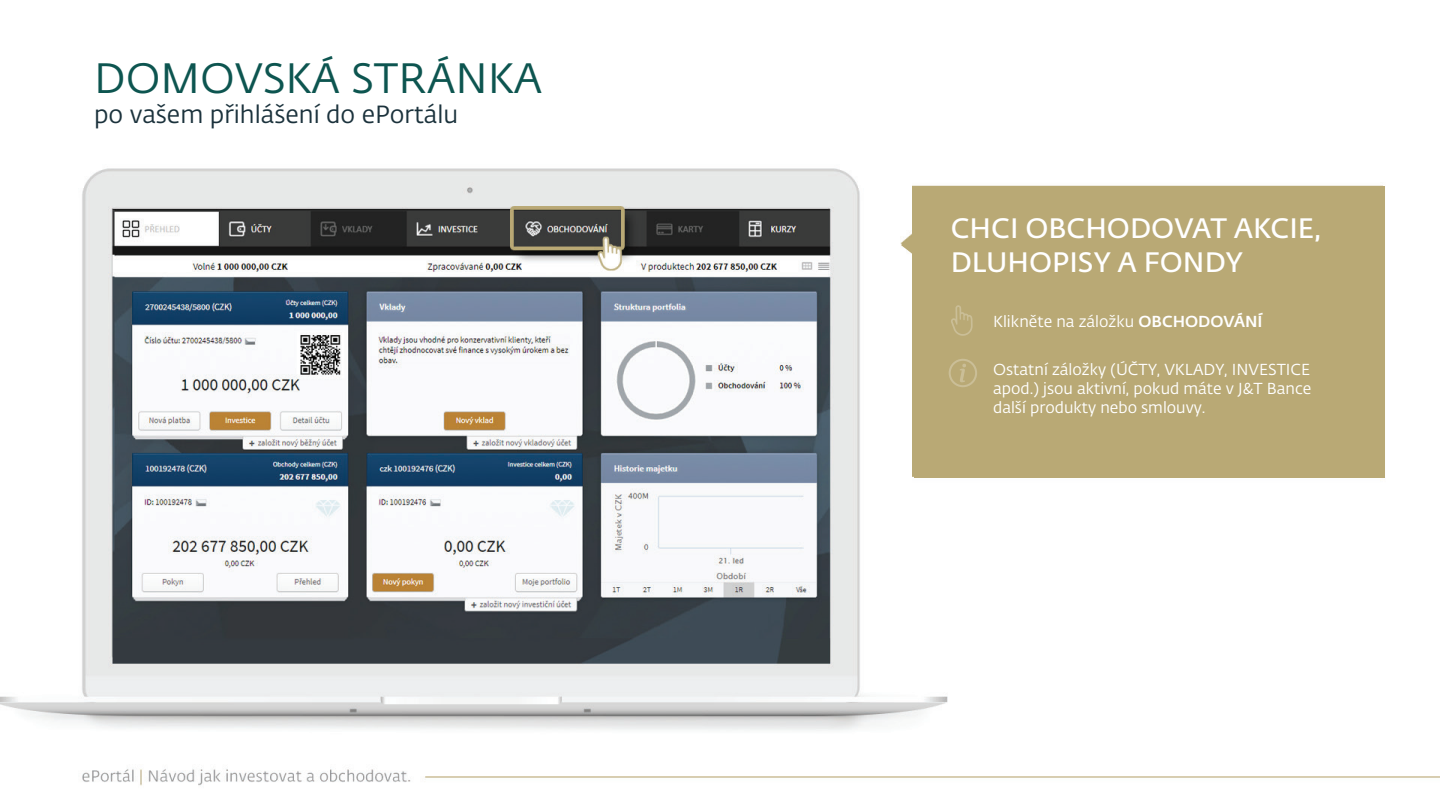
<style>
.page{position:relative;width:1440px;height:810px;background:#fff}
.page>*{position:absolute;margin:0;border:0;box-sizing:border-box;transform-origin:0 0}
.t1{font:42px "Fedra Sans Alt Std";color:#0d5550}
.t2{font:600 27.83px/33.4px "Fedra Sans Alt Std";color:#fff}
.t3{font:24.6px "Fedra Sans Alt Std";color:#1b323c}
.t4{font:15.75px/18.9px "Fedra Sans Alt Std";color:#fff;text-align:justify}
.s1{font-weight:500}
</style>
<div class="page">
<img style="left:0;top:168px;width:1440px;height:618px">
<div style="left:915px;top:187px;width:470px;height:291px;background:#b9a975"></div>
<svg style="left:901px;top:232px;width:14px;height:26px"></svg>
<svg style="left:949px;top:359px;width:28px;height:28px"></svg>
<svg style="left:951px;top:305px;width:22px;height:31px"></svg>
<h1 class="t1" style="left:94px;top:53px;width:450px">DOMOVSKÁ STRÁNKA</h1>
<h3 class="t3" style="left:94px;top:99px;width:366px">po vašem přihlášení do ePortálu</h3>
<h2 class="t2" style="left:951px;top:212px;width:372px">CHCI OBCHODOVAT AKCIE,<br>DLUHOPISY A FONDY</h2>
<p class="t4" style="left:993px;top:312px;width:271px">Klikněte na záložku <span class="s1">OBCHODOVÁNÍ</span></p>
<p class="t4" style="left:993px;top:360px;width:320px">Ostatní záložky (ÚČTY, VKLADY, INVESTICE apod.) jsou aktivní, pokud máte v J&amp;T Bance další produkty nebo smlouvy.</p>
</div>
